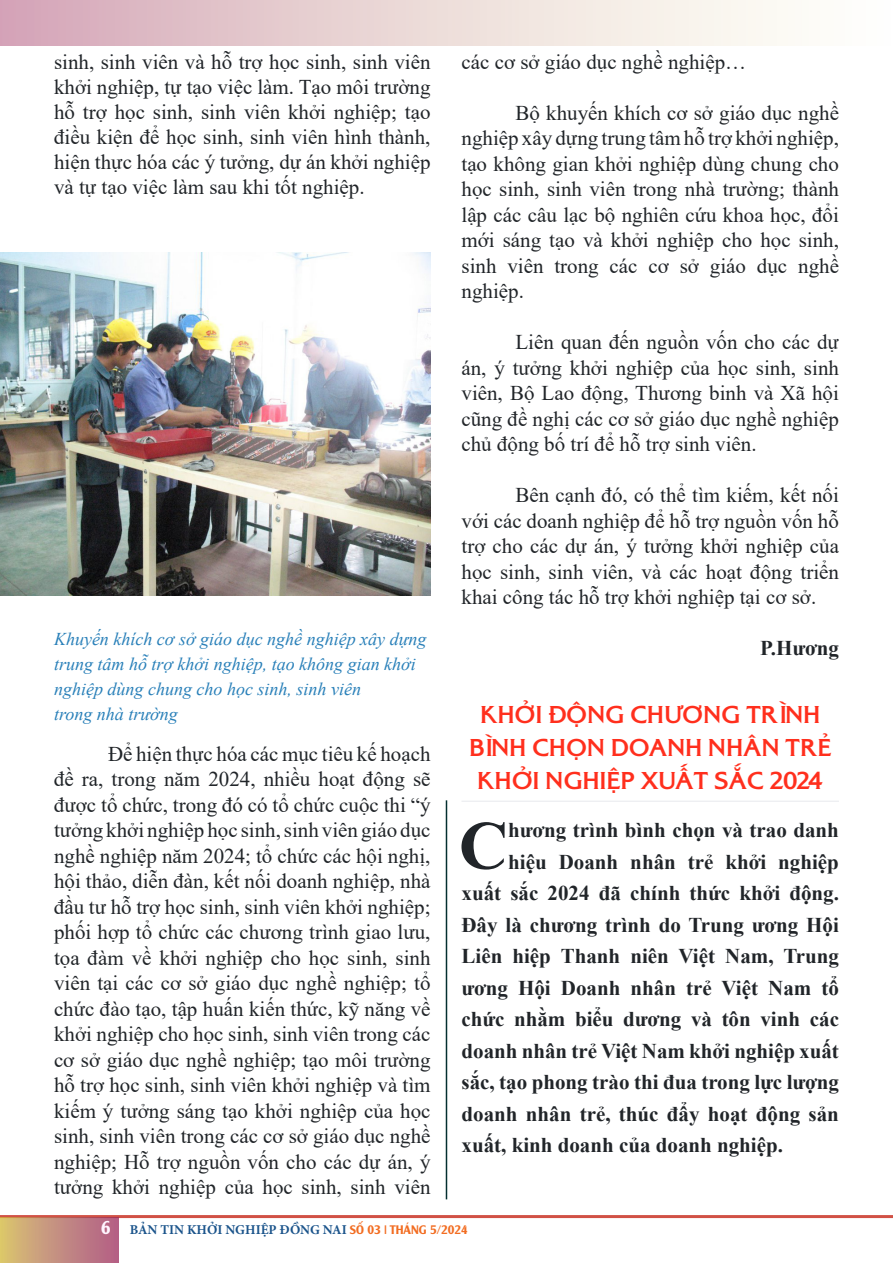
<style>
.page{position:relative;width:893px;height:1263px;background:#fff}
.page>*{position:absolute;margin:0;border:0;box-sizing:border-box;transform-origin:0 0}
.t1{font:700 68.55px "Times New Roman";color:#212529}
.Heading_1{font:700 25.5px/33px "VL Alexon";letter-spacing:.02em;color:#ff2f1d;text-align:center}
.Normal__Web{font:21px/25.5px "Times New Roman";color:#212529;text-align:justify}
.Normal__Web-2{font:700 21px "Times New Roman";color:#212529}
.Normal__Web-3{font:italic 18px/25px "Times New Roman";color:#2980b9}
.t2{font:700 13.5px "Minion Pro";color:#1b548b}
.s1{font-family:"UTM Alexander";font-weight:400;font-size:18px;color:#fff6ff}
.s2{font-family:"UTM Alexander";font-weight:400;font-size:12px;color:#f26d22}
</style>
<div class="page">
<div style="left:0;top:0;width:892px;height:46px;background:linear-gradient(to right,#d6abb8,#fffffd)"></div>
<hr style="left:0;top:1215px;width:893px;height:3px;background:#d15145">
<div style="left:0;top:1217px;width:118px;height:46px;background:linear-gradient(to right,#d9c373,#b25d89)"></div>
<hr style="left:461px;top:801px;width:378px;height:1px;background:#eaecef">
<img style="left:0;top:252px;width:431px;height:343px">
<hr style="left:446px;top:800px;width:1px;height:399px;background:#042f30">
<p class="Normal__Web" style="left:54px;top:48px;width:378px;line-height:25px">sinh, sinh viên và hỗ trợ học sinh, sinh viên khởi nghiệp, tự tạo việc làm. Tạo môi trường hỗ trợ học sinh, sinh viên khởi nghiệp; tạo điều kiện để học sinh, sinh viên hình thành, hiện thực hóa các ý tưởng, dự án khởi nghiệp và tự tạo việc làm sau khi tốt nghiệp.</p>
<p class="Normal__Web-3" style="left:54px;top:626px;width:374px">Khuyến khích cơ sở giáo dục nghề nghiệp xây dựng trung tâm hỗ trợ khởi nghiệp, tạo không gian khởi nghiệp dùng chung cho học sinh, sinh viên<br>trong nhà trường</p>
<p class="Normal__Web" style="left:54px;top:740px;width:378px;text-indent:54px">Để hiện thực hóa các mục tiêu kế hoạch đề ra, trong năm 2024, nhiều hoạt động sẽ được tổ chức, trong đó có tổ chức cuộc thi “ý tưởng khởi nghiệp học sinh, sinh viên giáo dục nghề nghiệp năm 2024; tổ chức các hội nghị, hội thảo, diễn đàn, kết nối doanh nghiệp, nhà đầu tư hỗ trợ học sinh, sinh viên khởi nghiệp; phối hợp tổ chức các chương trình giao lưu, tọa đàm về khởi nghiệp cho học sinh, sinh viên tại các cơ sở giáo dục nghề nghiệp; tổ chức đào tạo, tập huấn kiến thức, kỹ năng về khởi nghiệp cho học sinh, sinh viên trong các cơ sở giáo dục nghề nghiệp; tạo môi trường hỗ trợ học sinh, sinh viên khởi nghiệp và tìm kiếm ý tưởng sáng tạo khởi nghiệp của học sinh, sinh viên trong các cơ sở giáo dục nghề nghiệp; Hỗ trợ nguồn vốn cho các dự án, ý tưởng khởi nghiệp của học sinh, sinh viên</p>
<p class="Normal__Web" style="left:461px;top:48px;width:286px">các cơ sở giáo dục nghề nghiệp…</p>
<p class="Normal__Web" style="left:461px;top:99px;width:379px;text-indent:54px">Bộ khuyến khích cơ sở giáo dục nghề nghiệp xây dựng trung tâm hỗ trợ khởi nghiệp, tạo không gian khởi nghiệp dùng chung cho học sinh, sinh viên trong nhà trường; thành lập các câu lạc bộ nghiên cứu khoa học, đổi mới sáng tạo và khởi nghiệp cho học sinh, sinh viên trong các cơ sở giáo dục nghề nghiệp.</p>
<p class="Normal__Web" style="left:461px;top:329px;width:379px;text-indent:54px">Liên quan đến nguồn vốn cho các dự án, ý tưởng khởi nghiệp của học sinh, sinh viên, Bộ Lao động, Thương binh và Xã hội cũng đề nghị các cơ sở giáo dục nghề nghiệp chủ động bố trí để hỗ trợ sinh viên.</p>
<p class="Normal__Web" style="left:461px;top:482px;width:379px;text-indent:54px">Bên cạnh đó, có thể tìm kiếm, kết nối với các doanh nghiệp để hỗ trợ nguồn vốn hỗ trợ cho các dự án, ý tưởng khởi nghiệp của học sinh, sinh viên, và các hoạt động triển khai công tác hỗ trợ khởi nghiệp tại cơ sở.</p>
<p class="Normal__Web-2" style="left:760px;top:633px;width:80px">P.Hương</p>
<p class="Heading_1" style="left:469px;top:696px;width:363px">KHỞI ĐỘNG CHƯƠNG TRÌNH<br>BÌNH CHỌN DOANH NHÂN TRẺ<br>KHỞI NGHIỆP XUẤT SẮC 2024</p>
<p class="t1" style="left:459px;top:796px;width:51px">C</p>
<p class="Normal__Web-2" style="left:508px;top:815px;width:332px">hương trình bình chọn và trao danh</p>
<p class="Normal__Web-2" style="left:508px;top:846px;width:332px">hiệu Doanh nhân trẻ khởi nghiệp</p>
<p class="Normal__Web-2" style="left:461px;top:878px;width:379px">xuất sắc 2024 đã chính thức khởi động.</p>
<p class="Normal__Web-2" style="left:461px;top:909px;width:379px">Đây là chương trình do Trung ương Hội</p>
<p class="Normal__Web-2" style="left:461px;top:941px;width:379px">Liên hiệp Thanh niên Việt Nam, Trung</p>
<p class="Normal__Web-2" style="left:461px;top:972px;width:379px">ương Hội Doanh nhân trẻ Việt Nam tổ</p>
<p class="Normal__Web-2" style="left:461px;top:1004px;width:379px">chức nhằm biểu dương và tôn vinh các</p>
<p class="Normal__Web-2" style="left:461px;top:1035px;width:379px">doanh nhân trẻ Việt Nam khởi nghiệp xuất</p>
<p class="Normal__Web-2" style="left:461px;top:1067px;width:379px">sắc, tạo phong trào thi đua trong lực lượng</p>
<p class="Normal__Web-2" style="left:461px;top:1098px;width:379px">doanh nhân trẻ, thúc đẩy hoạt động sản</p>
<p class="Normal__Web-2" style="left:461px;top:1130px;width:323px">xuất, kinh doanh của doanh nghiệp.</p>
<p class="t2" style="left:101px;top:1220px;width:369px"><span class="s1">6</span> BẢN TIN KHỞI NGHIỆP ĐỒNG NAI <span class="s2">SỐ 03 | THÁNG 5/2024</span></p>
</div>
